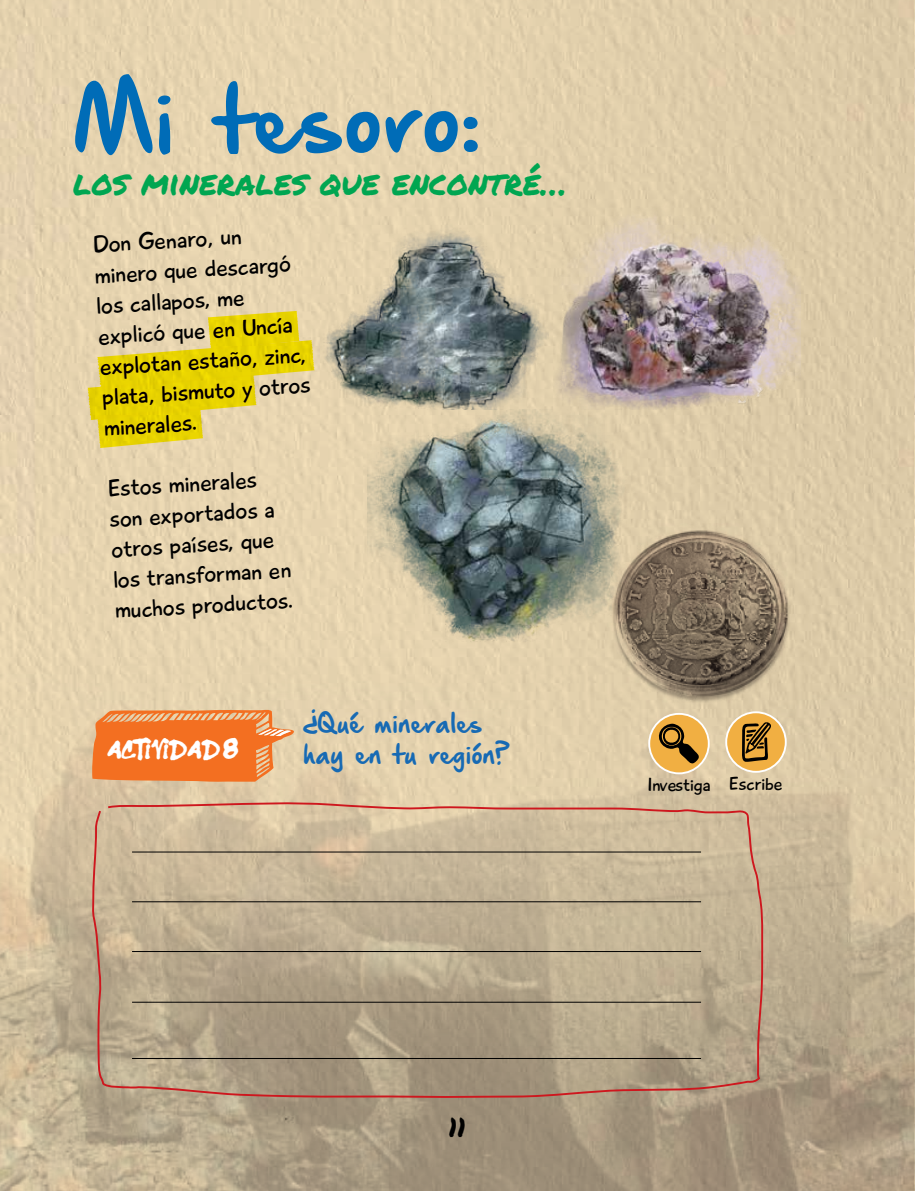
<style>
.page{position:relative;width:915px;height:1191px;background:#fff}
.page>*{position:absolute;margin:0;border:0;box-sizing:border-box;transform-origin:0 0}
.t1{font:79.05px "Hand Of Sean Demo";color:#006cb7}
.t2{font:34.35px "Permanent Marker";color:#00a651}
.t3{font:26.7px "Permanent Marker";color:#000}
.t4{font:24.75px/30.6px "Playtime With Hot Toddies";color:#000}
.t5{font:22.8px "Hand Of Sean Demo";color:#176ab4}
.t6{font:18.9px "Playtime With Hot Toddies";color:#000}
.t7{font:11.85px "Sister Spray";letter-spacing:-.04em;color:#fff}
</style>
<div class="page">
<div style="left:0;top:0;width:914px;height:1191px;background:#e3d1ad"></div>
<img style="left:0;top:659px;width:914px;height:532px">
<svg style="left:91px;top:802px;width:673px;height:296px;background:#baa78c"></svg>
<img style="left:607px;top:524px;width:187px;height:180px">
<img style="left:368px;top:409px;width:280px;height:243px">
<img style="left:314px;top:219px;width:222px;height:190px">
<img style="left:536px;top:206px;width:263px;height:203px">
<svg style="left:87px;top:311px;width:227px;height:137px"></svg>
<svg style="left:92px;top:709px;width:202px;height:73px"></svg>
<svg style="left:648px;top:713px;width:61px;height:61px"></svg>
<svg style="left:725px;top:711px;width:61px;height:61px"></svg>
<h1 class="t1" style="left:72px;top:84px;width:409px;rotate:-1deg">Mi tesoro:</h1>
<h2 class="t2" style="left:73px;top:156px;width:495px">LOS MINERALES QUE ENCONTRÉ…</h2>
<p class="t4" style="left:92px;top:229px;width:212px;rotate:-3deg">Don Genaro, un minero que descargó los callapos, me explicó que en Uncía explotan estaño, zinc, plata, bismuto y otros minerales.</p>
<p class="t4" style="left:107px;top:473px;width:181px;rotate:-3deg">Estos minerales son exportados a otros países, que los transforman en muchos productos.</p>
<p class="t5" style="left:303px;top:712px;width:181px">¿Qué minerales</p>
<p class="t7" style="left:107px;top:748px;width:132px">ACTIVIDAD 8</p>
<p class="t5" style="left:303px;top:742px;width:208px">hay en tu región?</p>
<p class="t6" style="left:647px;top:773px;width:137px">Investiga Escribe</p>
<p class="t3" style="left:448px;top:1107px;width:19px">11</p>
</div>
